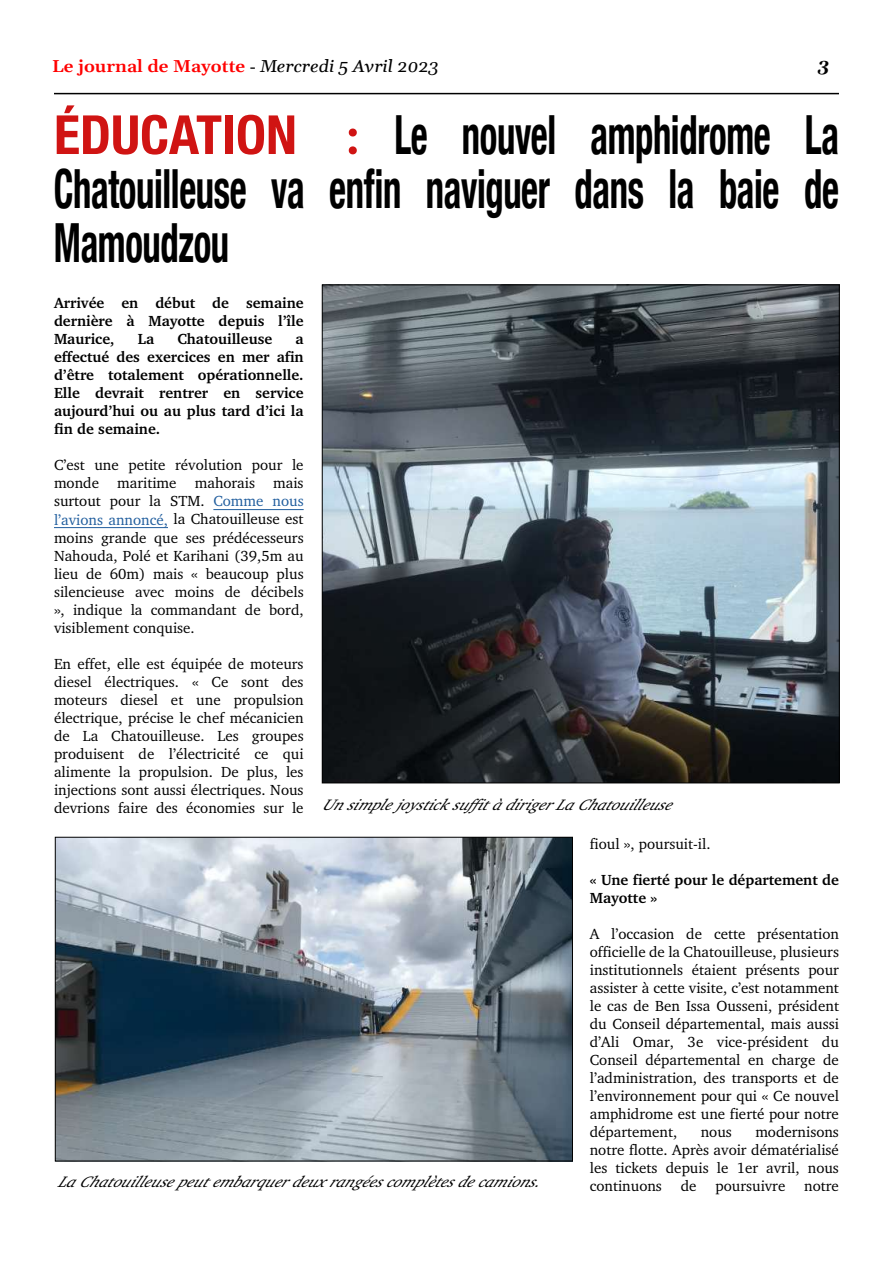
<style>
.page{position:relative;width:893px;height:1263px;background:#fff}
.page>*{position:absolute;margin:0;border:0;box-sizing:border-box;transform-origin:0 0}
.t1{font:700 condensed 54px/54px "Helvetica Neue";letter-spacing:-.01em;color:#000;text-align:justify;scale:.68 1}
.t2{font:600 16.95px "Gelasio";color:#f00;scale:1.06 1}
.t3{font:italic 700 16.95px "Gelasio";color:#000;scale:1.06 1}
.t4{font:italic 15.45px "Charter";color:#000;scale:1.06 1}
.t5{font:15px/18px "Charter";color:#000;text-align:justify}
.t6{font:700 15px/18px "Charter";color:#000;text-align:justify}
.s1{font-family:"Times New Roman";font-weight:400;color:#000}
.s2{font-weight:400;font-style:italic;color:#000}
.s3{color:#d01413}
.s4{font-family:"Carlito";font-stretch:normal;color:#d01413}
.s5{color:#215e9e}
</style>
<div class="page">
<hr style="left:54px;top:93px;width:785px;height:1px;background:#000">
<img style="left:324px;top:287px;width:513px;height:494px">
<img style="left:57px;top:839px;width:514px;height:320px">
<hr style="left:213px;top:509px;width:91px;height:1px;background:#215e9e">
<hr style="left:54px;top:527px;width:114px;height:1px;background:#215e9e">
<p class="t2" style="left:52px;top:59px;width:366px">Le journal de Mayotte <span class="s1">-</span> <span class="s2">Mercredi 5 Avril 2023</span></p>
<p class="t3" style="left:818px;top:58px;width:12px">3</p>
<h1 class="t1" style="left:54px;top:108px;width:1156px"><span class="s3">éDucAtIOn</span> <span class="s4">:</span> Le nouvel amphidrome La Chatouilleuse va en昀椀n naviguer dans la baie de Mamoudzou</h1>
<p class="t6" style="left:54px;top:294px;width:251px">Arrivée en début de semaine dernière à Mayotte depuis l’île Maurice,</p>
<p class="t6" style="left:138px;top:330px;width:18px">La</p>
<p class="t6" style="left:177px;top:330px;width:96px">Chatouilleuse</p>
<p class="t6" style="left:54px;top:330px;width:251px;text-indent:241px">a effectué des exercices en mer afin d’être totalement opérationnelle.<br>Elle devrait rentrer en service aujourd’hui ou au plus tard d’ici la fin de semaine.</p>
<p class="t5" style="left:54px;top:456px;width:251px">C’est une petite révolution pour le monde maritime mahorais mais surtout pour la STM. <span class="s5">Comme nous l’avions annoncé,</span> la Chatouilleuse est moins grande que ses prédécesseurs Nahouda, Polé et Karihani (39,5m au lieu de 60m) mais « beaucoup plus silencieuse avec moins de décibels », indique la commandant de bord, visiblement conquise.</p>
<p class="t5" style="left:54px;top:654px;width:251px">En effet, elle est équipée de moteurs diesel électriques. « Ce sont des moteurs diesel et une propulsion électrique, précise le chef mécanicien de La Chatouilleuse. Les groupes produisent de l’électricité ce qui alimente la propulsion. De plus, les injections sont aussi électriques. Nous devrions faire des économies sur le</p>
<p class="t4" style="left:322px;top:796px;width:338px">UnsimplejoysticksuffitàdirigerLaChatouilleuse</p>
<p class="t4" style="left:58px;top:1172px;width:464px">LaChatouilleusepeutembarquerdeuxrangéescomplètesdecamions.</p>
<p class="t5" style="left:590px;top:834px;width:122px">fioul », poursuit-il.</p>
<p class="t6" style="left:590px;top:870px;width:251px">« Une fierté pour le département de<br>Mayotte »</p>
<p class="t5" style="left:590px;top:924px;width:251px">A l’occasion de cette présentation officielle de la Chatouilleuse, plusieurs institutionnels étaient présents pour assister à cette visite, c’est notamment le cas de Ben Issa Ousseni, président du Conseil départemental, mais aussi d’Ali Omar, 3e vice-président du Conseil départemental en charge de l’administration, des transports et de l’environnement pour qui « Ce nouvel amphidrome est une fierté pour notre département,</p>
<p class="t5" style="left:590px;top:1122px;width:251px;text-indent:166px">modernisons notre flotte. Après avoir dématérialisé les tickets depuis le 1er avril, nous continuons</p>
<p class="t5" style="left:701px;top:1122px;width:33px">nous</p>
<p class="t5" style="left:681px;top:1176px;width:17px">de</p>
<p class="t5" style="left:715px;top:1176px;width:71px">poursuivre</p>
<p class="t5" style="left:804px;top:1176px;width:36px">notre</p>
</div>
